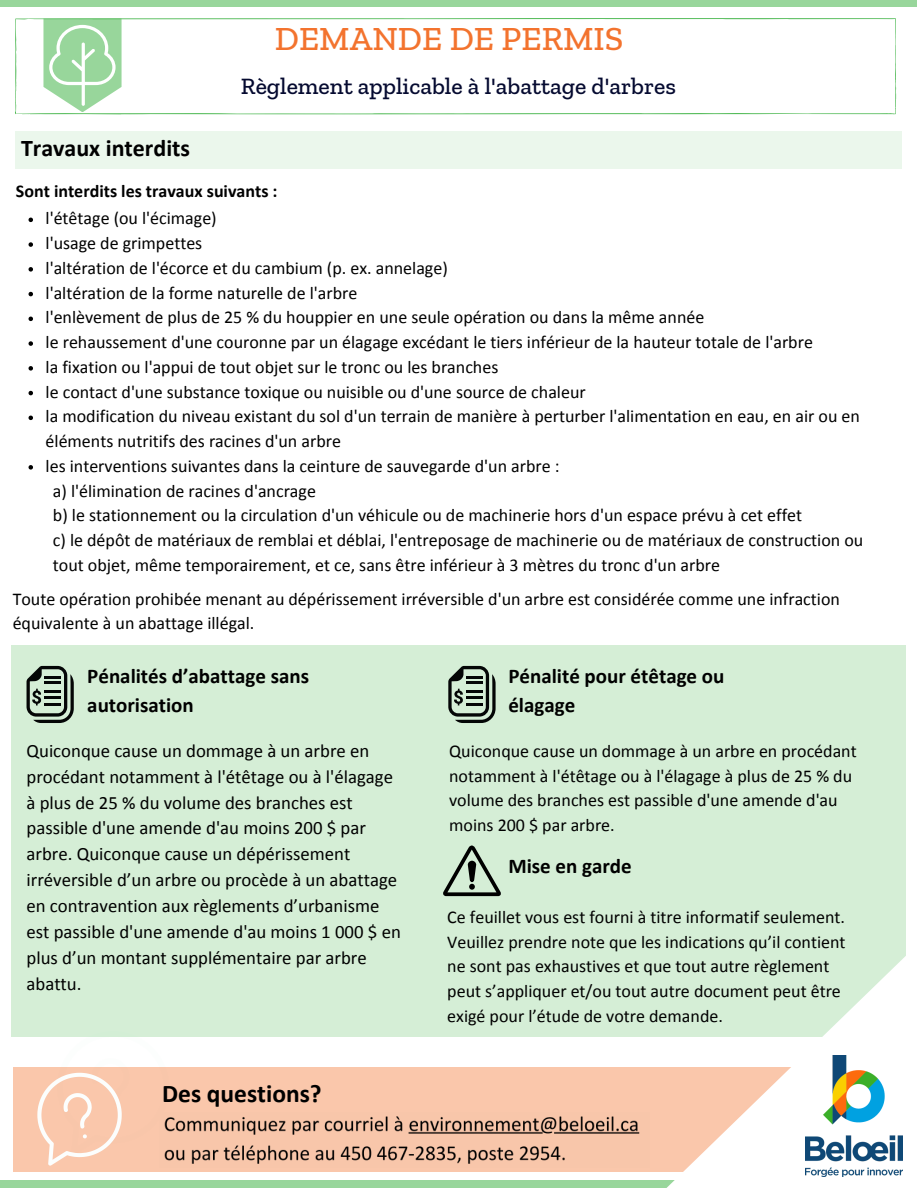
<style>
.page{position:relative;width:918px;height:1188px;background:#fff}
.page>*{position:absolute;margin:0;border:0;box-sizing:border-box;transform-origin:0 0}
.t1{font:500 34.35px "Zilla Slab";color:#f3732e}
.t2{font:700 25.5px "Calibri";color:#000}
.t3{font:700 24px "Calibri";color:#000}
.t4{font:500 23.85px "Zilla Slab";color:#050a30}
.t5{font:700 21px/29.2px "Calibri";color:#000}
.t6{font:18.75px/25.8px "Calibri";color:#000}
.t7{font:18px/24.8px "Calibri";color:#000}
.t8{font:700 18px "Calibri";color:#000}
</style>
<div class="page">
<svg style="left:15px;top:18px;width:881px;height:97px"></svg>
<svg style="left:43px;top:19px;width:78px;height:93px"></svg>
<div style="left:0;top:1181px;width:918px;height:7px;background:#98d69b"></div>
<div style="left:11px;top:646px;width:895px;height:391px;background:#d5eed6"></div>
<svg style="left:27px;top:666px;width:47px;height:57px"></svg>
<svg style="left:448px;top:666px;width:48px;height:57px"></svg>
<div style="left:13px;top:1067px;width:895px;height:104px;background:#fac7ab"></div>
<img style="left:181px;top:1116px;width:459px;height:48px">
<svg style="left:666px;top:956px;width:252px;height:232px"></svg>
<img style="left:806px;top:1056px;width:96px;height:120px">
<svg style="left:37px;top:1072px;width:144px;height:94px"></svg>
<svg style="left:443px;top:846px;width:58px;height:50px"></svg>
<div style="left:15px;top:131px;width:886px;height:38px;background:#ebf7ec"></div>
<svg style="left:29px;top:218px;width:4px;height:4px"></svg>
<svg style="left:29px;top:242px;width:4px;height:5px"></svg>
<svg style="left:29px;top:267px;width:4px;height:5px"></svg>
<svg style="left:29px;top:292px;width:4px;height:4px"></svg>
<svg style="left:29px;top:317px;width:4px;height:4px"></svg>
<svg style="left:29px;top:341px;width:4px;height:5px"></svg>
<svg style="left:29px;top:366px;width:4px;height:5px"></svg>
<svg style="left:29px;top:391px;width:4px;height:4px"></svg>
<svg style="left:29px;top:416px;width:4px;height:4px"></svg>
<svg style="left:29px;top:465px;width:4px;height:5px"></svg>
<div style="left:0;top:0;width:917px;height:7px;background:#98d69b"></div>
<h1 class="t1" style="left:275px;top:18px;width:350px">DEMANDE DE PERMIS</h1>
<h3 class="t4" style="left:241px;top:72px;width:437px">Règlement applicable à l'abattage d'arbres</h3>
<h3 class="t3" style="left:21px;top:138px;width:171px">Travaux interdits</h3>
<p class="t8" style="left:16px;top:184px;width:263px">Sont interdits les travaux suivants :</p>
<p class="t7" style="left:46px;top:207px;width:816px">l'étêtage (ou l'écimage)<br>l'usage de grimpettes<br>l'altération de l'écorce et du cambium (p. ex. annelage)<br>l'altération de la forme naturelle de l'arbre<br>l'enlèvement de plus de 25 % du houppier en une seule opération ou dans la même année<br>le rehaussement d'une couronne par un élagage excédant le tiers inférieur de la hauteur totale de l'arbre<br>la fixation ou l'appui de tout objet sur le tronc ou les branches<br>le contact d'une substance toxique ou nuisible ou d'une source de chaleur<br>la modification du niveau existant du sol d'un terrain de manière à perturber l'alimentation en eau, en air ou en éléments nutritifs des racines d'un arbre<br>les interventions suivantes dans la ceinture de sauvegarde d'un arbre :</p>
<p class="t7" style="left:53px;top:480px;width:812px">a) l'élimination de racines d'ancrage<br>b) le stationnement ou la circulation d'un véhicule ou de machinerie hors d'un espace prévu à cet effet<br>c) le dépôt de matériaux de remblai et déblai, l'entreposage de machinerie ou de matériaux de construction ou tout objet, même temporairement, et ce, sans être inférieur à 3 mètres du tronc d'un arbre</p>
<p class="t7" style="left:13px;top:588px;width:829px">Toute opération prohibée menant au dépérissement irréversible d'un arbre est considérée comme une infraction équivalente à un abattage illégal.</p>
<p class="t5" style="left:87px;top:663px;width:223px">Pénalités d’abattage sans autorisation</p>
<p class="t5" style="left:508px;top:663px;width:218px">Pénalité pour étêtage ou élagage</p>
<p class="t6" style="left:26px;top:739px;width:376px">Quiconque cause un dommage à un arbre en procédant notamment à l'étêtage ou à l'élagage à plus de 25 % du volume des branches est passible d'une amende d'au moins 200 $ par arbre. Quiconque cause un dépérissement irréversible d’un arbre ou procède à un abattage en contravention aux règlements d’urbanisme est passible d'une amende d'au moins 1 000 $ en plus d’un montant supplémentaire par arbre abattu.</p>
<p class="t7" style="left:449px;top:740px;width:409px">Quiconque cause un dommage à un arbre en procédant notamment à l'étêtage ou à l'élagage à plus de 25 % du volume des branches est passible d'une amende d'au moins 200 $ par arbre.</p>
<p class="t5" style="left:508px;top:853px;width:125px">Mise en garde</p>
<p class="t7" style="left:447px;top:906px;width:400px">Ce feuillet vous est fourni à titre informatif seulement.<br>Veuillez prendre note que les indications qu’il contient ne sont pas exhaustives et que tout autre règlement peut s’appliquer et/ou tout autre document peut être exigé pour l’étude de votre demande.</p>
<h2 class="t2" style="left:162px;top:1083px;width:161px">Des questions?</h2>
</div>
